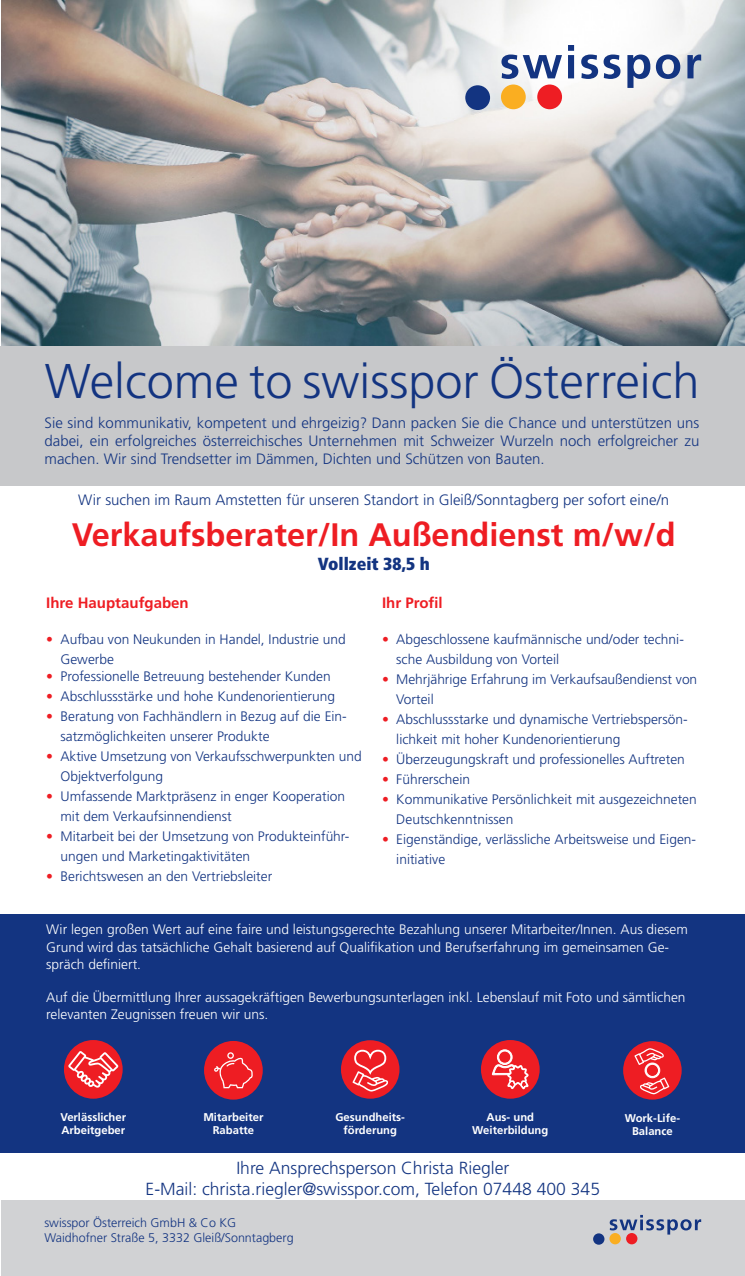
<style>
.page{position:relative;width:745px;height:1276px;background:#fff}
.page>*{position:absolute;margin:0;border:0;box-sizing:border-box;transform-origin:0 0}
.t1{font:300 48.75px "Frutiger LT Std";color:#133481}
.t2{font:700 32.5px "Frutiger LT Std";color:#ee1d23}
.t3{font:300 17.5px "Frutiger LT Std";color:#133481}
.t4{font:900 condensed 17.5px "Frutiger LT Std";color:#133481}
.t5{font:300 15px/18px "Frutiger LT Std";color:#133481;text-align:justify}
.t6{font:700 15px "Frutiger LT Std";color:#ee1d23}
.t7{font:300 13.75px/20px "Frutiger LT Std";color:#133481}
.t8{font:300 13.75px/17.5px "Frutiger LT Std";color:#fff}
.t9{font:300 12.5px "Frutiger LT Std";color:#133481}
.t10{font:700 11.25px "Frutiger LT Std";color:#fff}
.s1{color:#ee1d23}
</style>
<div class="page">
<img style="left:1px;top:1px;width:743px;height:346px">
<svg style="left:501px;top:55px;width:60px;height:24px"></svg>
<svg style="left:567px;top:45px;width:6px;height:33px"></svg>
<svg style="left:581px;top:55px;width:16px;height:24px"></svg>
<svg style="left:603px;top:55px;width:17px;height:24px"></svg>
<svg style="left:627px;top:55px;width:53px;height:33px"></svg>
<svg style="left:687px;top:55px;width:13px;height:23px"></svg>
<div style="left:465px;top:85px;width:24px;height:25px;background:#133481;border-radius:50%"></div>
<div style="left:500px;top:84px;width:25px;height:25px;background:#faae21;border-radius:50%"></div>
<div style="left:537px;top:84px;width:24px;height:25px;background:#ee1d23;border-radius:50%"></div>
<div style="left:0;top:347px;width:744px;height:139px;background:#c7c8ca"></div>
<div style="left:1px;top:914px;width:743px;height:239px;background:#133481"></div>
<div style="left:1px;top:1200px;width:743px;height:76px;background:#d1d2d4"></div>
<svg style="left:609px;top:1215px;width:91px;height:19px"></svg>
<div style="left:592px;top:1233px;width:12px;height:11px;background:#133481;border-radius:50%"></div>
<div style="left:609px;top:1233px;width:11px;height:11px;background:#faae21;border-radius:50%"></div>
<div style="left:625px;top:1233px;width:12px;height:11px;background:#ee1d23;border-radius:50%"></div>
<div style="left:64px;top:1040px;width:59px;height:58px;background:#ee1d23;border-radius:50%"></div>
<svg style="left:68px;top:1051px;width:50px;height:36px"></svg>
<div style="left:204px;top:1041px;width:58px;height:58px;background:#ee1d23;border-radius:50%"></div>
<svg style="left:214px;top:1052px;width:38px;height:36px"></svg>
<div style="left:341px;top:1040px;width:58px;height:58px;background:#ee1d23;border-radius:50%"></div>
<svg style="left:352px;top:1049px;width:36px;height:42px"></svg>
<div style="left:480px;top:1040px;width:59px;height:58px;background:#ee1d23;border-radius:50%"></div>
<svg style="left:491px;top:1049px;width:37px;height:40px"></svg>
<div style="left:622px;top:1041px;width:59px;height:58px;background:#ee1d23;border-radius:50%"></div>
<svg style="left:634px;top:1048px;width:34px;height:46px"></svg>
<p class="t1" style="left:45px;top:354px;width:656px">Welcome to swisspor Österreich</p>
<p class="t5" style="left:44px;top:414px;width:656px">Sie sind kommunikativ, kompetent und ehrgeizig? Dann packen Sie die Chance und unterstützen uns dabei, ein erfolgreiches österreichisches Unternehmen mit Schweizer Wurzeln noch erfolgreicher zu machen. Wir sind Trendsetter im Dämmen, Dichten und Schützen von Bauten.</p>
<p class="t5" style="left:78px;top:491px;width:592px">Wir suchen im Raum Amstetten für unseren Standort in Gleiß/Sonntagberg per sofort eine/n</p>
<p class="t2" style="left:72px;top:515px;width:605px">Verkaufsberater/In Außendienst m/w/d</p>
<p class="t4" style="left:317px;top:554px;width:113px">Vollzeit 38,5 h</p>
<p class="t6" style="left:46px;top:593px;width:144px">Ihre Hauptaufgaben</p>
<p class="t7" style="left:60px;top:629px;width:287px;text-indent:-14px"><span class="s1">•</span> Aufbau von Neukunden in Handel, Industrie und<br>Gewerbe</p>
<p class="t7" style="left:46px;top:667px;width:286px"><span class="s1">•</span> Professionelle Betreuung bestehender Kunden</p>
<p class="t7" style="left:46px;top:687px;width:290px"><span class="s1">•</span> Abschlussstärke und hohe Kundenorientierung</p>
<p class="t7" style="left:60px;top:707px;width:288px;text-indent:-14px"><span class="s1">•</span> Beratung von Fachhändlern in Bezug auf die Ein&shy;satzmöglichkeiten unserer Produkte</p>
<p class="t7" style="left:60px;top:747px;width:302px;text-indent:-14px"><span class="s1">•</span> Aktive Umsetzung von Verkaufsschwerpunkten und<br>Objektverfolgung</p>
<p class="t7" style="left:60px;top:787px;width:286px;text-indent:-14px"><span class="s1">•</span> Umfassende Marktpräsenz in enger Kooperation mit dem Verkaufsinnendienst</p>
<p class="t7" style="left:46px;top:827px;width:304px"><span class="s1">•</span> Mitarbeit bei der Umsetzung von Produkteinführ-</p>
<p class="t7" style="left:60px;top:847px;width:191px">ungen und Marketingaktivitäten</p>
<p class="t7" style="left:46px;top:867px;width:227px"><span class="s1">•</span> Berichtswesen an den Vertriebsleiter</p>
<p class="t6" style="left:382px;top:593px;width:62px">Ihr Profil</p>
<p class="t7" style="left:396px;top:629px;width:289px;text-indent:-14px"><span class="s1">•</span> Abgeschlossene kaufmännische und/oder techni&shy;sche Ausbildung von Vorteil</p>
<p class="t7" style="left:396px;top:669px;width:302px;text-indent:-14px"><span class="s1">•</span> Mehrjährige Erfahrung im Verkaufsaußendienst von<br>Vorteil</p>
<p class="t7" style="left:382px;top:709px;width:307px"><span class="s1">•</span> Abschlussstarke und dynamische Vertriebspersön-</p>
<p class="t7" style="left:396px;top:729px;width:225px">lichkeit mit hoher Kundenorientierung</p>
<p class="t7" style="left:382px;top:749px;width:304px"><span class="s1">•</span> Überzeugungskraft und professionelles Auftreten</p>
<p class="t7" style="left:382px;top:769px;width:90px"><span class="s1">•</span> Führerschein</p>
<p class="t7" style="left:396px;top:789px;width:302px;text-indent:-14px"><span class="s1">•</span> Kommunikative Persönlichkeit mit ausgezeichneten<br>Deutschkenntnissen</p>
<p class="t7" style="left:396px;top:829px;width:301px;text-indent:-14px"><span class="s1">•</span> Eigenständige, verlässliche Arbeitsweise und Eigen&shy;initiative</p>
<p class="t8" style="left:46px;top:920px;width:642px">Wir legen großen Wert auf eine faire und leistungsgerechte Bezahlung unserer Mitarbeiter/Innen. Aus diesem<br>Grund wird das tatsächliche Gehalt basierend auf Qualifikation und Berufserfahrung im gemeinsamen Ge&shy;spräch definiert.</p>
<p class="t8" style="left:46px;top:989px;width:640px;line-height:16.5px">Auf die Übermittlung Ihrer aussagekräftigen Bewerbungsunterlagen inkl. Lebenslauf mit Foto und sämtlichen relevanten Zeugnissen freuen wir uns.</p>
<p class="t10" style="left:60px;top:1110px;width:67px">Verlässlicher</p>
<p class="t10" style="left:61px;top:1123px;width:65px">Arbeitgeber</p>
<p class="t10" style="left:203px;top:1110px;width:62px">Mitarbeiter</p>
<p class="t10" style="left:212px;top:1123px;width:43px">Rabatte</p>
<p class="t10" style="left:335px;top:1110px;width:71px">Gesundheits-</p>
<p class="t10" style="left:343px;top:1123px;width:55px">förderung</p>
<p class="t10" style="left:486px;top:1110px;width:49px">Aus- und</p>
<p class="t10" style="left:472px;top:1123px;width:78px">Weiterbildung</p>
<p class="t3" style="left:236px;top:1158px;width:274px">Ihre Ansprechsperson Christa Riegler</p>
<p class="t3" style="left:145px;top:1179px;width:455px">E-Mail: christa.riegler@swisspor.com, Telefon 07448 400 345</p>
<p class="t9" style="left:44px;top:1215px;width:193px">swisspor Österreich GmbH &amp; Co KG</p>
<p class="t9" style="left:44px;top:1230px;width:250px">Waidhofner Straße 5, 3332 Gleiß/Sonntagberg</p>
<p class="t10" style="left:624px;top:1111px;width:57px">Work-Life-</p>
<p class="t10" style="left:631px;top:1124px;width:42px">Balance</p>
</div>
